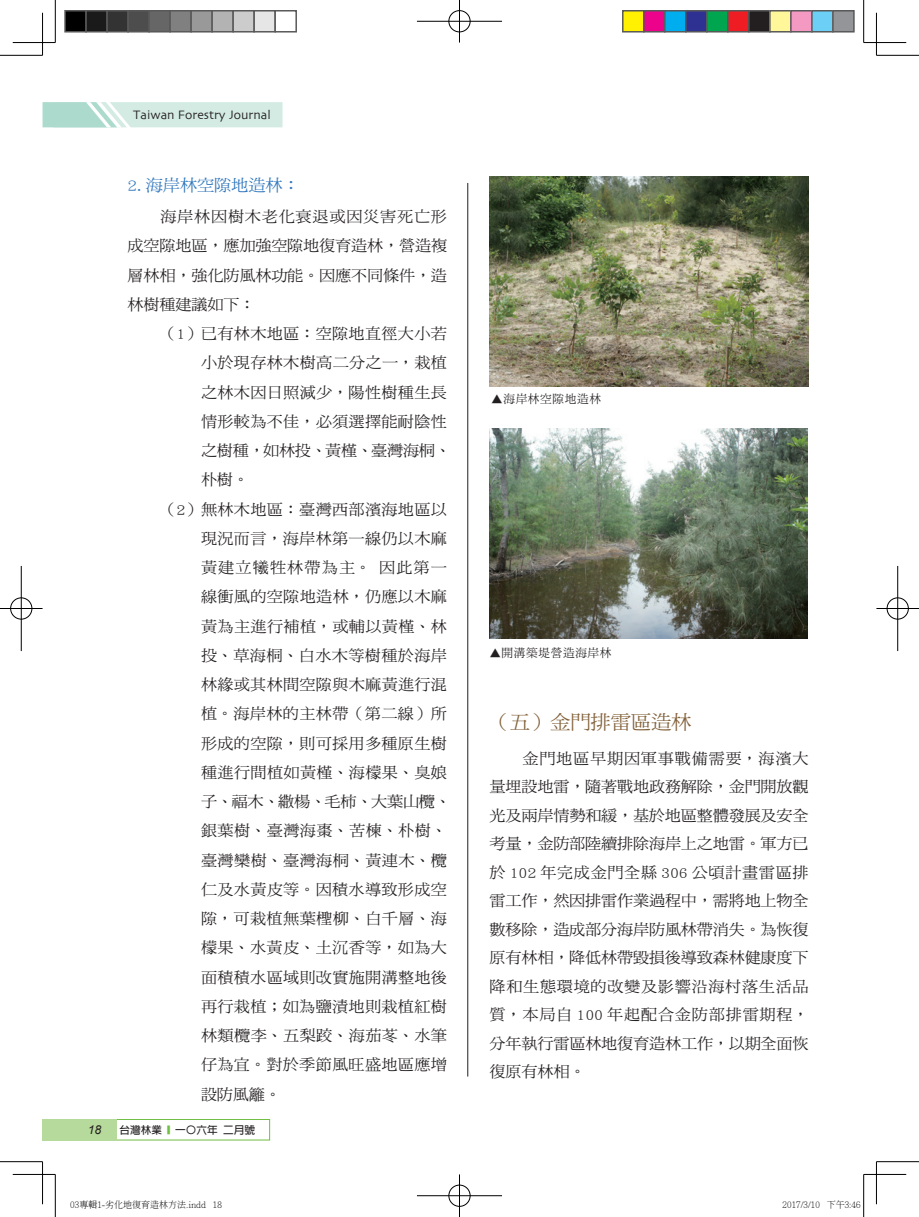
<style>
.page{position:relative;width:919px;height:1217px;background:#fff}
.page>*{position:absolute;margin:0;border:0;box-sizing:border-box;transform-origin:0 0}
.中標{font:19.5px "DF Ming Std W5";letter-spacing:-.015em;color:#826039;scale:1.05 1}
.小標{font:16.5px "DF Ming Std W5";letter-spacing:-.015em;color:#2e76bc;scale:1.05 1}
.new{font:15.45px/29.2px "DF Ming Std W5";letter-spacing:.015em;color:#231f20;text-align:justify;scale:1.05 1}
.t1{font:12.75px "Skia";color:#231f20}
.正常{font:italic 12.15px "Arial";color:#231f20}
.照片說{font:11.7px "DF Ming Std W5";letter-spacing:.05em;color:#231f20}
.t2{font:700 10.65px "AR Hei B5";color:#231f20}
.t3{font:300 9px "Adobe Ming Std";color:#000}
.s1{color:#71bf44}
</style>
<div class="page">
<hr style="left:467px;top:183px;width:1px;height:893px;background:#231f20">
<img style="left:490px;top:176px;width:318px;height:210px">
<img style="left:489px;top:428px;width:318px;height:210px">
<div style="left:113px;top:1118px;width:157px;height:22px;border:1px solid #71bf44"></div>
<div style="left:43px;top:1118px;width:74px;height:22px;background:#b6da9b"></div>
<svg style="left:43px;top:102px;width:239px;height:25px;background:#cce8df"></svg>
<hr style="left:0;top:55px;width:43px;height:1px;background:#000">
<hr style="left:876px;top:55px;width:42px;height:1px;background:#000">
<hr style="left:0;top:1161px;width:43px;height:1px;background:#000">
<hr style="left:876px;top:1161px;width:42px;height:1px;background:#000">
<hr style="left:55px;top:0;width:1px;height:43px;background:#000">
<hr style="left:55px;top:1174px;width:1px;height:42px;background:#000">
<hr style="left:863px;top:0;width:1px;height:43px;background:#000">
<hr style="left:863px;top:1174px;width:1px;height:42px;background:#000">
<hr style="left:13px;top:42px;width:42px;height:1px;background:#000">
<hr style="left:863px;top:42px;width:43px;height:1px;background:#000">
<hr style="left:13px;top:1173px;width:42px;height:1px;background:#000">
<hr style="left:863px;top:1173px;width:43px;height:1px;background:#000">
<hr style="left:42px;top:13px;width:1px;height:42px;background:#000">
<hr style="left:42px;top:1161px;width:1px;height:42px;background:#000">
<hr style="left:876px;top:13px;width:1px;height:42px;background:#000">
<hr style="left:876px;top:1161px;width:1px;height:42px;background:#000">
<div style="left:448px;top:10px;width:23px;height:23px;border:2px solid #fff;border-radius:50%"></div>
<hr style="left:417px;top:20px;width:85px;height:2px;background:#fff">
<hr style="left:458px;top:0;width:2px;height:43px;background:#fff">
<div style="left:448px;top:10px;width:22px;height:22px;border:1px solid #000;border-radius:50%"></div>
<hr style="left:417px;top:21px;width:85px;height:1px;background:#000">
<hr style="left:459px;top:0;width:1px;height:43px;background:#000">
<div style="left:448px;top:1183px;width:23px;height:23px;border:2px solid #fff;border-radius:50%"></div>
<hr style="left:417px;top:1194px;width:85px;height:2px;background:#fff">
<hr style="left:458px;top:1174px;width:2px;height:42px;background:#fff">
<div style="left:448px;top:1184px;width:22px;height:22px;border:1px solid #000;border-radius:50%"></div>
<hr style="left:417px;top:1195px;width:85px;height:1px;background:#000">
<hr style="left:459px;top:1174px;width:1px;height:42px;background:#000">
<div style="left:10px;top:596px;width:23px;height:24px;border:2px solid #fff;border-radius:50%"></div>
<hr style="left:0;top:607px;width:43px;height:2px;background:#fff">
<hr style="left:20px;top:566px;width:2px;height:85px;background:#fff">
<div style="left:10px;top:597px;width:22px;height:22px;border:1px solid #000;border-radius:50%"></div>
<hr style="left:0;top:608px;width:43px;height:1px;background:#000">
<hr style="left:21px;top:566px;width:1px;height:85px;background:#000">
<div style="left:885px;top:596px;width:24px;height:24px;border:2px solid #fff;border-radius:50%"></div>
<hr style="left:876px;top:607px;width:42px;height:2px;background:#fff">
<hr style="left:896px;top:566px;width:2px;height:85px;background:#fff">
<div style="left:886px;top:597px;width:22px;height:22px;border:1px solid #000;border-radius:50%"></div>
<hr style="left:876px;top:608px;width:42px;height:1px;background:#000">
<hr style="left:897px;top:566px;width:1px;height:85px;background:#000">
<div style="left:65px;top:11px;width:21px;height:21px;background:#000"></div>
<div style="left:64px;top:10px;width:23px;height:23px;border:2px solid #595959"></div>
<div style="left:86px;top:11px;width:21px;height:21px;background:#1a1a1a"></div>
<div style="left:85px;top:10px;width:23px;height:23px;border:2px solid #595959"></div>
<div style="left:107px;top:11px;width:21px;height:21px;background:#333"></div>
<div style="left:106px;top:10px;width:23px;height:23px;border:2px solid #595959"></div>
<div style="left:128px;top:11px;width:21px;height:21px;background:#4d4d4d"></div>
<div style="left:127px;top:10px;width:23px;height:23px;border:2px solid #595959"></div>
<div style="left:149px;top:11px;width:21px;height:21px;background:#666"></div>
<div style="left:148px;top:10px;width:23px;height:23px;border:2px solid #595959"></div>
<div style="left:170px;top:11px;width:21px;height:21px;background:#808080"></div>
<div style="left:169px;top:10px;width:23px;height:23px;border:2px solid #595959"></div>
<div style="left:191px;top:11px;width:21px;height:21px;background:#999"></div>
<div style="left:190px;top:10px;width:23px;height:23px;border:2px solid #595959"></div>
<div style="left:212px;top:11px;width:21px;height:21px;background:#b3b3b3"></div>
<div style="left:211px;top:10px;width:23px;height:23px;border:2px solid #595959"></div>
<div style="left:233px;top:11px;width:21px;height:21px;background:#ccc"></div>
<div style="left:232px;top:10px;width:23px;height:23px;border:2px solid #595959"></div>
<div style="left:254px;top:11px;width:21px;height:21px;background:#e6e6e6"></div>
<div style="left:253px;top:10px;width:23px;height:23px;border:2px solid #595959"></div>
<div style="left:274px;top:10px;width:23px;height:23px;border:2px solid #595959"></div>
<div style="left:622px;top:11px;width:21px;height:21px;background:#fff101"></div>
<div style="left:622px;top:10px;width:22px;height:23px;border:2px solid #595959"></div>
<div style="left:643px;top:11px;width:21px;height:21px;background:#ed028c"></div>
<div style="left:643px;top:10px;width:22px;height:23px;border:2px solid #595959"></div>
<div style="left:664px;top:11px;width:21px;height:21px;background:#00aeef"></div>
<div style="left:664px;top:10px;width:22px;height:23px;border:2px solid #595959"></div>
<div style="left:685px;top:11px;width:21px;height:21px;background:#2e3092"></div>
<div style="left:685px;top:10px;width:22px;height:23px;border:2px solid #595959"></div>
<div style="left:706px;top:11px;width:21px;height:21px;background:#00a54f"></div>
<div style="left:706px;top:10px;width:22px;height:23px;border:2px solid #595959"></div>
<div style="left:727px;top:11px;width:21px;height:21px;background:#ee1d23"></div>
<div style="left:727px;top:10px;width:22px;height:23px;border:2px solid #595959"></div>
<div style="left:748px;top:11px;width:21px;height:21px;background:#231f20"></div>
<div style="left:748px;top:10px;width:22px;height:23px;border:2px solid #595959"></div>
<div style="left:769px;top:11px;width:21px;height:21px;background:#fff79a"></div>
<div style="left:769px;top:10px;width:22px;height:23px;border:2px solid #595959"></div>
<div style="left:790px;top:11px;width:21px;height:21px;background:#f499c2"></div>
<div style="left:790px;top:10px;width:22px;height:23px;border:2px solid #595959"></div>
<div style="left:811px;top:11px;width:21px;height:21px;background:#6bcff6"></div>
<div style="left:811px;top:10px;width:22px;height:23px;border:2px solid #595959"></div>
<div style="left:832px;top:11px;width:21px;height:21px;background:#939598"></div>
<div style="left:832px;top:10px;width:22px;height:23px;border:2px solid #595959"></div>
<p class="t1" style="left:133px;top:107px;width:139px">Taiwan Forestry Journal</p>
<p class="正常" style="left:88px;top:1121px;width:15px">18</p>
<p class="小標" style="left:128px;top:176px;width:165px">2. 海岸林空隙地造林：</p>
<p class="new" style="left:128px;top:202px;width:306px;text-indent:33px">海岸林因樹木老化衰退或因災害死亡形成空隙地區，應加強空隙地復育造林，營造複層林相，強化防風林功能。因應不同條件，造林樹種建議如下：</p>
<p class="new" style="left:201px;top:318px;width:240px;text-align:left;text-indent:-41px">（1）已有林木地區：空隙地直徑大小若小於現存林木樹高二分之一，栽植之林木因日照減少，陽性樹種生長情形較為不佳，必須選擇能耐陰性之樹種，如林投、黃槿、臺灣海桐、朴樹。</p>
<p class="new" style="left:201px;top:494px;width:240px;text-align:left;text-indent:-41px">（2）無林木地區：臺灣西部濱海地區以現況而言，海岸林第一線仍以木麻黃建立犧牲林帶為主。 因此第一線衝風的空隙地造林，仍應以木麻黃為主進行補植，或輔以黃槿、林投、草海桐、白水木等樹種於海岸林緣或其林間空隙與木麻黃進行混植。海岸林的主林帶（第二線）所形成的空隙，則可採用多種原生樹種進行間植如黃槿、海檬果、臭娘子、福木、繖楊、毛柿、大葉山欖、銀葉樹、臺灣海棗、苦楝、朴樹、臺灣欒樹、臺灣海桐、黃連木、欖仁及水黃皮等。因積水導致形成空隙，可栽植無葉檉柳、白千層、海檬果、水黃皮、土沉香等，如為大面積積水區域則改實施開溝整地後再行栽植；如為鹽漬地則栽植紅樹林類欖李、五梨跤、海茄苳、水筆仔為宜。對於季節風旺盛地區應增設防風籬。</p>
<p class="t2" style="left:119px;top:1124px;width:137px">台灣林業 <span class="s1">■</span> 一〇六年 二月號</p>
<p class="照片說" style="left:491px;top:393px;width:111px">▲海岸林空隙地造林</p>
<p class="照片說" style="left:489px;top:646px;width:124px">▲開溝築堤營造海岸林</p>
<p class="中標" style="left:489px;top:711px;width:194px">（五）金門排雷區造林</p>
<p class="new" style="left:489px;top:743px;width:305px;line-height:28.5px;text-indent:33px">金門地區早期因軍事戰備需要，海濱大量埋設地雷，隨著戰地政務解除，金門開放觀光及兩岸情勢和緩，基於地區整體發展及安全考量，金防部陸續排除海岸上之地雷。軍方已於 102 年完成金門全縣 306 公頃計畫雷區排雷工作，然因排雷作業過程中，需將地上物全數移除，造成部分海岸防風林帶消失。為恢復原有林相，降低林帶毀損後導致森林健康度下降和生態環境的改變及影響沿海村落生活品質，本局自 100 年起配合金防部排雷期程，分年執行雷區林地復育造林工作，以期全面恢復原有林相。</p>
<p class="t3" style="left:70px;top:1199px;width:153px">03專輯1-劣化地復育造林方法.indd 18</p>
<p class="t3" style="left:782px;top:1199px;width:79px">2017/3/10 下午3:46</p>
</div>
